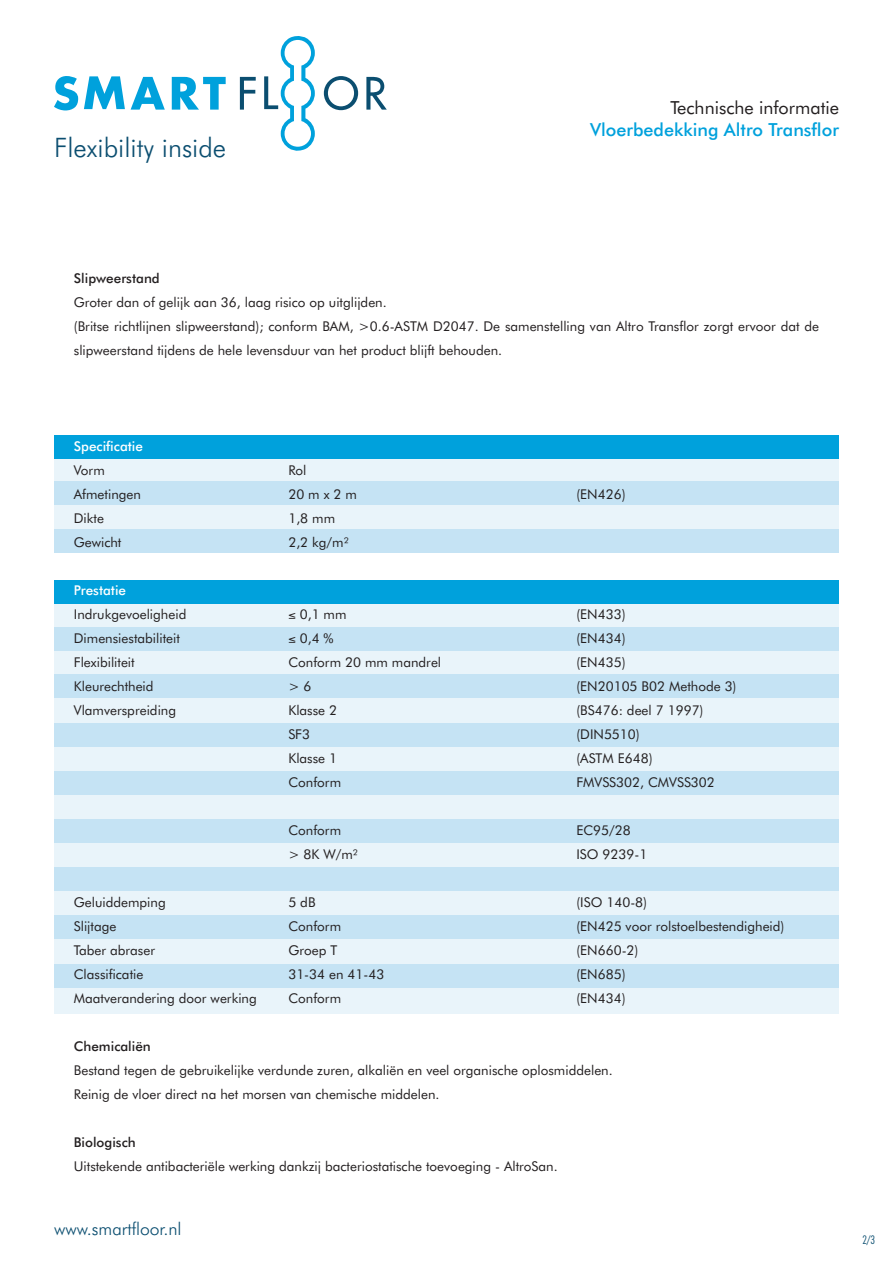
<style>
.page{position:relative;width:893px;height:1263px;background:#fff}
.page>*{position:absolute;margin:0;border:0;box-sizing:border-box;transform-origin:0 0}
.t1{font:300 26.85px "Futura BT";color:#0b4e70}
.t2{font:500 18px "Futura BT";color:#00a1dc}
.t3{font:18px "Futura BT";color:#231f20}
.t4{font:300 17.55px "Futura BT";color:#0b4e70}
.t5{font:13.5px/24px "Futura BT";color:#231f20}
.t6{font:500 13.5px "Futura BT";color:#231f20}
.t7{font:500 13.5px "Futura BT";color:#fff}
.t8{font:300 condensed 12px "Futura BT";color:#0b4e70}
</style>
<div class="page">
<div style="left:54px;top:582px;width:785px;height:431px;background:#e9f4fa"></div>
<div style="left:54px;top:627px;width:785px;height:24px;background:#c5e3f4"></div>
<div style="left:54px;top:438px;width:785px;height:113px;background:#e9f4fa"></div>
<svg style="left:324px;top:76px;width:34px;height:34px"></svg>
<svg style="left:240px;top:77px;width:16px;height:33px"></svg>
<svg style="left:366px;top:77px;width:21px;height:33px"></svg>
<svg style="left:84px;top:76px;width:41px;height:33px"></svg>
<svg style="left:54px;top:76px;width:24px;height:34px"></svg>
<svg style="left:131px;top:77px;width:34px;height:33px"></svg>
<svg style="left:172px;top:77px;width:54px;height:33px"></svg>
<svg style="left:264px;top:36px;width:51px;height:115px"></svg>
<div style="left:54px;top:481px;width:785px;height:24px;background:#c5e3f4"></div>
<div style="left:54px;top:529px;width:785px;height:24px;background:#c5e3f4"></div>
<div style="left:54px;top:674px;width:785px;height:24px;background:#c5e3f4"></div>
<div style="left:54px;top:723px;width:785px;height:24px;background:#c5e3f4"></div>
<div style="left:54px;top:771px;width:785px;height:24px;background:#c5e3f4"></div>
<div style="left:54px;top:819px;width:785px;height:23px;background:#c5e3f4"></div>
<div style="left:54px;top:435px;width:785px;height:24px;background:#00a1dc"></div>
<div style="left:54px;top:580px;width:785px;height:24px;background:#00a1dc"></div>
<div style="left:54px;top:867px;width:785px;height:24px;background:#c5e3f4"></div>
<div style="left:54px;top:915px;width:785px;height:23px;background:#c5e3f4"></div>
<div style="left:54px;top:964px;width:785px;height:24px;background:#c5e3f4"></div>
<p class="t1" style="left:54px;top:132px;width:174px">Flexibility inside</p>
<p class="t3" style="left:670px;top:97px;width:170px">Technische informatie</p>
<p class="t2" style="left:590px;top:119px;width:250px">Vloerbedekking Altro Transflor</p>
<p class="t6" style="left:74px;top:270px;width:87px">Slipweerstand</p>
<p class="t5" style="left:74px;top:290px;width:314px">Groter dan of gelijk aan 36, laag risico op uitglijden.</p>
<p class="t5" style="left:74px;top:314px;width:747px">(Britse richtlijnen slipweerstand); conform BAM, &gt;0.6-ASTM D2047. De samenstelling van Altro Transflor zorgt ervoor dat de slipweerstand tijdens de hele levensduur van het product blijft behouden.</p>
<p class="t7" style="left:74px;top:438px;width:71px">Specificatie</p>
<p class="t5" style="left:74px;top:458px;width:32px">Vorm</p>
<p class="t5" style="left:288px;top:458px;width:20px">Rol</p>
<p class="t5" style="left:74px;top:482px;width:69px">Afmetingen</p>
<p class="t5" style="left:288px;top:482px;width:70px">20 m x 2 m</p>
<p class="t5" style="left:576px;top:482px;width:51px">(EN426)</p>
<p class="t5" style="left:74px;top:506px;width:32px">Dikte</p>
<p class="t5" style="left:288px;top:506px;width:48px">1,8 mm</p>
<p class="t5" style="left:74px;top:530px;width:49px">Gewicht</p>
<p class="t5" style="left:288px;top:530px;width:62px">2,2 kg/m²</p>
<p class="t7" style="left:74px;top:582px;width:54px">Prestatie</p>
<p class="t5" style="left:74px;top:602px;width:114px">Indrukgevoeligheid</p>
<p class="t5" style="left:288px;top:602px;width:60px">≤ 0,1 mm</p>
<p class="t5" style="left:576px;top:602px;width:51px">(EN433)</p>
<p class="t5" style="left:74px;top:626px;width:108px">Dimensiestabiliteit</p>
<p class="t5" style="left:288px;top:626px;width:47px">≤ 0,4 %</p>
<p class="t5" style="left:576px;top:626px;width:51px">(EN434)</p>
<p class="t5" style="left:74px;top:650px;width:62px">Flexibiliteit</p>
<p class="t5" style="left:288px;top:650px;width:154px">Conform 20 mm mandrel</p>
<p class="t5" style="left:576px;top:650px;width:51px">(EN435)</p>
<p class="t5" style="left:74px;top:674px;width:81px">Kleurechtheid</p>
<p class="t5" style="left:288px;top:674px;width:25px">&gt; 6</p>
<p class="t5" style="left:576px;top:674px;width:162px">(EN20105 B02 Methode 3)</p>
<p class="t5" style="left:74px;top:698px;width:104px">Vlamverspreiding</p>
<p class="t5" style="left:288px;top:698px;width:50px">Klasse 2</p>
<p class="t5" style="left:576px;top:698px;width:129px">(BS476: deel 7 1997)</p>
<p class="t5" style="left:288px;top:722px;width:23px">SF3</p>
<p class="t5" style="left:576px;top:722px;width:65px">(DIN5510)</p>
<p class="t5" style="left:288px;top:746px;width:50px">Klasse 1</p>
<p class="t5" style="left:576px;top:746px;width:78px">(ASTM E648)</p>
<p class="t5" style="left:288px;top:770px;width:54px">Conform</p>
<p class="t5" style="left:576px;top:770px;width:140px">FMVSS302, CMVSS302</p>
<p class="t5" style="left:288px;top:818px;width:54px">Conform</p>
<p class="t5" style="left:576px;top:818px;width:56px">EC95/28</p>
<p class="t5" style="left:288px;top:842px;width:71px">&gt; 8K W/m²</p>
<p class="t5" style="left:576px;top:842px;width:72px">ISO 9239-1</p>
<p class="t5" style="left:74px;top:890px;width:93px">Geluiddemping</p>
<p class="t5" style="left:288px;top:890px;width:29px">5 dB</p>
<p class="t5" style="left:576px;top:890px;width:72px">(ISO 140-8)</p>
<p class="t5" style="left:74px;top:914px;width:44px">Slijtage</p>
<p class="t5" style="left:288px;top:914px;width:54px">Conform</p>
<p class="t5" style="left:576px;top:914px;width:210px">(EN425 voor rolstoelbestendigheid)</p>
<p class="t5" style="left:74px;top:938px;width:83px">Taber abraser</p>
<p class="t5" style="left:288px;top:938px;width:50px">Groep T</p>
<p class="t5" style="left:576px;top:938px;width:64px">(EN660-2)</p>
<p class="t5" style="left:74px;top:962px;width:71px">Classificatie</p>
<p class="t5" style="left:288px;top:962px;width:98px">31-34 en 41-43</p>
<p class="t5" style="left:576px;top:962px;width:51px">(EN685)</p>
<p class="t5" style="left:74px;top:986px;width:184px">Maatverandering door werking</p>
<p class="t5" style="left:288px;top:986px;width:54px">Conform</p>
<p class="t5" style="left:576px;top:986px;width:51px">(EN434)</p>
<p class="t6" style="left:74px;top:1038px;width:78px">Chemicaliën</p>
<p class="t5" style="left:74px;top:1058px;width:540px">Bestand tegen de gebruikelijke verdunde zuren, alkaliën en veel organische oplosmiddelen.</p>
<p class="t5" style="left:74px;top:1082px;width:367px">Reinig de vloer direct na het morsen van chemische middelen.</p>
<p class="t6" style="left:74px;top:1134px;width:63px">Biologisch</p>
<p class="t5" style="left:74px;top:1154px;width:485px">Uitstekende antibacteriële werking dankzij bacteriostatische toevoeging - AltroSan.</p>
<p class="t4" style="left:54px;top:1218px;width:129px">www.smartfloor.nl</p>
<p class="t8" style="left:862px;top:1232px;width:14px">2/3</p>
</div>
